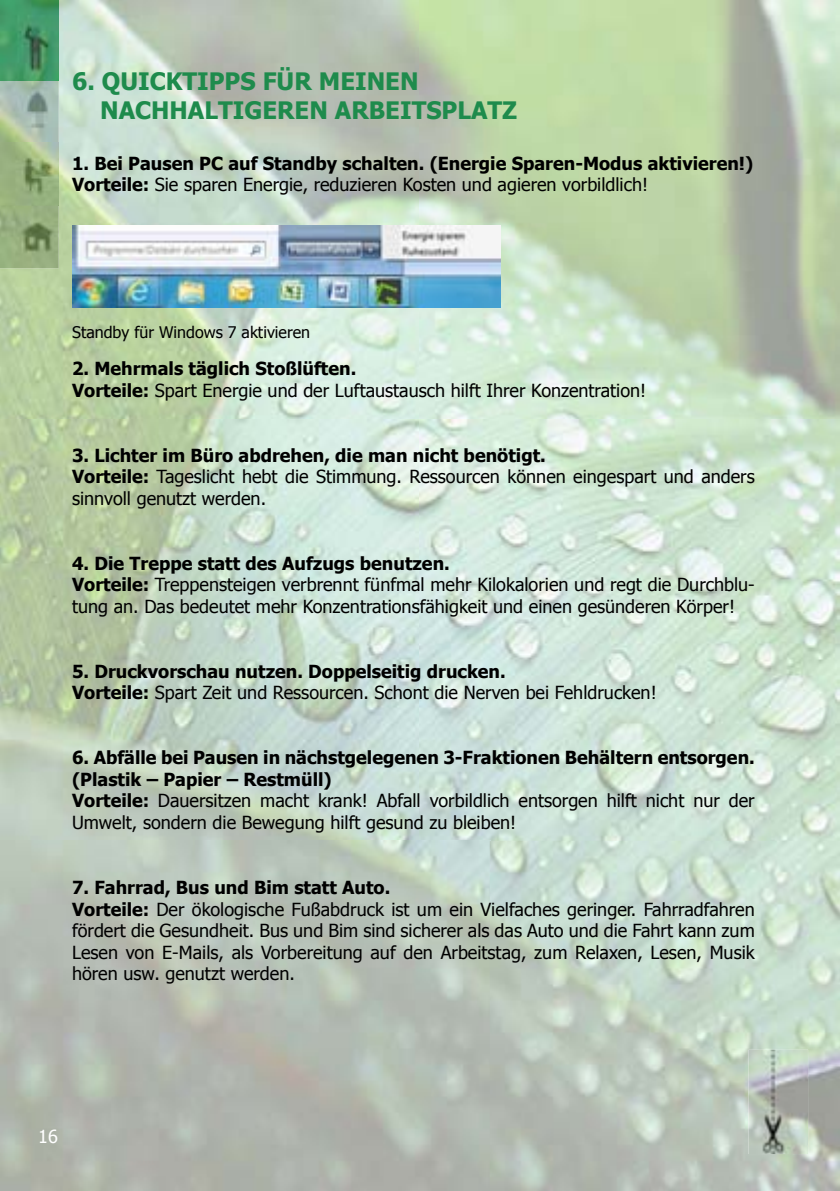
<style>
.page{position:relative;width:840px;height:1191px;background:#fff}
.page>*{position:absolute;margin:0;border:0;box-sizing:border-box;transform-origin:0 0}
.t1{font:700 24px/28.8px "Tahoma";color:#1e8b4c}
.t2{font:18px/21.6px "Tahoma";color:#000}
.t3{font:700 18px/21.6px "Tahoma";color:#000}
.t4{font:18px "Tahoma";color:#fff}
.t5{font:16px "Tahoma";color:#000}
.s1{font-weight:400}
.s2{font-weight:700}
</style>
<div class="page">
<img style="left:0;top:0;width:839px;height:1191px">
<img style="left:0;top:0;width:59px;height:143px">
<img style="left:0;top:80px;width:59px;height:1px">
<img style="left:0;top:143px;width:59px;height:125px">
<img style="left:0;top:206px;width:59px;height:1px">
<img style="left:72px;top:225px;width:428px;height:83px">
<img style="left:748px;top:1049px;width:59px;height:105px">
<h1 class="t1" style="left:100px;top:66px;width:418px;text-indent:-28px">6. QUICKTIPPS FÜR MEINEN<br>NACHHALTIGEREN ARBEITSPLATZ</h1>
<p class="t3" style="left:72px;top:151px;width:682px">1. Bei Pausen PC auf Standby schalten. (Energie Sparen-Modus aktivieren!)<br>Vorteile: <span class="s1">Sie sparen Energie, reduzieren Kosten und agieren vorbildlich!</span></p>
<p class="t5" style="left:72px;top:322px;width:239px">Standby für Windows 7 aktivieren</p>
<p class="t2" style="left:72px;top:357px;width:575px"><span class="s2">2. Mehrmals täglich Stoßlüften.<br>Vorteile:</span> Spart Energie und der Luftaustausch hilft Ihrer Konzentration!</p>
<p class="t2" style="left:72px;top:443px;width:684px"><span class="s2">3. Lichter im Büro abdrehen, die man nicht benötigt.<br>Vorteile:</span> Tageslicht hebt die Stimmung. Ressourcen können eingespart und anders sinnvoll genutzt werden.</p>
<p class="t2" style="left:72px;top:551px;width:684px"><span class="s2">4. Die Treppe statt des Aufzugs benutzen.<br>Vorteile:</span> Treppensteigen verbrennt fünfmal mehr Kilokalorien und regt die Durchblu&shy;tung an. Das bedeutet mehr Konzentrationsfähigkeit und einen gesünderen Körper!</p>
<p class="t2" style="left:72px;top:659px;width:585px"><span class="s2">5. Druckvorschau nutzen. Doppelseitig drucken.<br>Vorteile:</span> Spart Zeit und Ressourcen. Schont die Nerven bei Fehldrucken!</p>
<p class="t2" style="left:72px;top:746px;width:684px"><span class="s2">6. Abfälle bei Pausen in nächstgelegenen 3-Fraktionen Behältern entsorgen. (Plastik – Papier – Restmüll)<br>Vorteile:</span> Dauersitzen macht krank! Abfall vorbildlich entsorgen hilft nicht nur der Umwelt, sondern die Bewegung hilft gesund zu bleiben!</p>
<p class="t2" style="left:72px;top:875px;width:684px"><span class="s2">7. Fahrrad, Bus und Bim statt Auto.<br>Vorteile:</span> Der ökologische Fußabdruck ist um ein Vielfaches geringer. Fahrradfahren fördert die Gesundheit. Bus und Bim sind sicherer als das Auto und die Fahrt kann zum Lesen von E-Mails, als Vorbereitung auf den Arbeitstag, zum Relaxen, Lesen, Musik hören usw. genutzt werden.</p>
<p class="t4" style="left:38px;top:1124px;width:21px">16</p>
</div>
